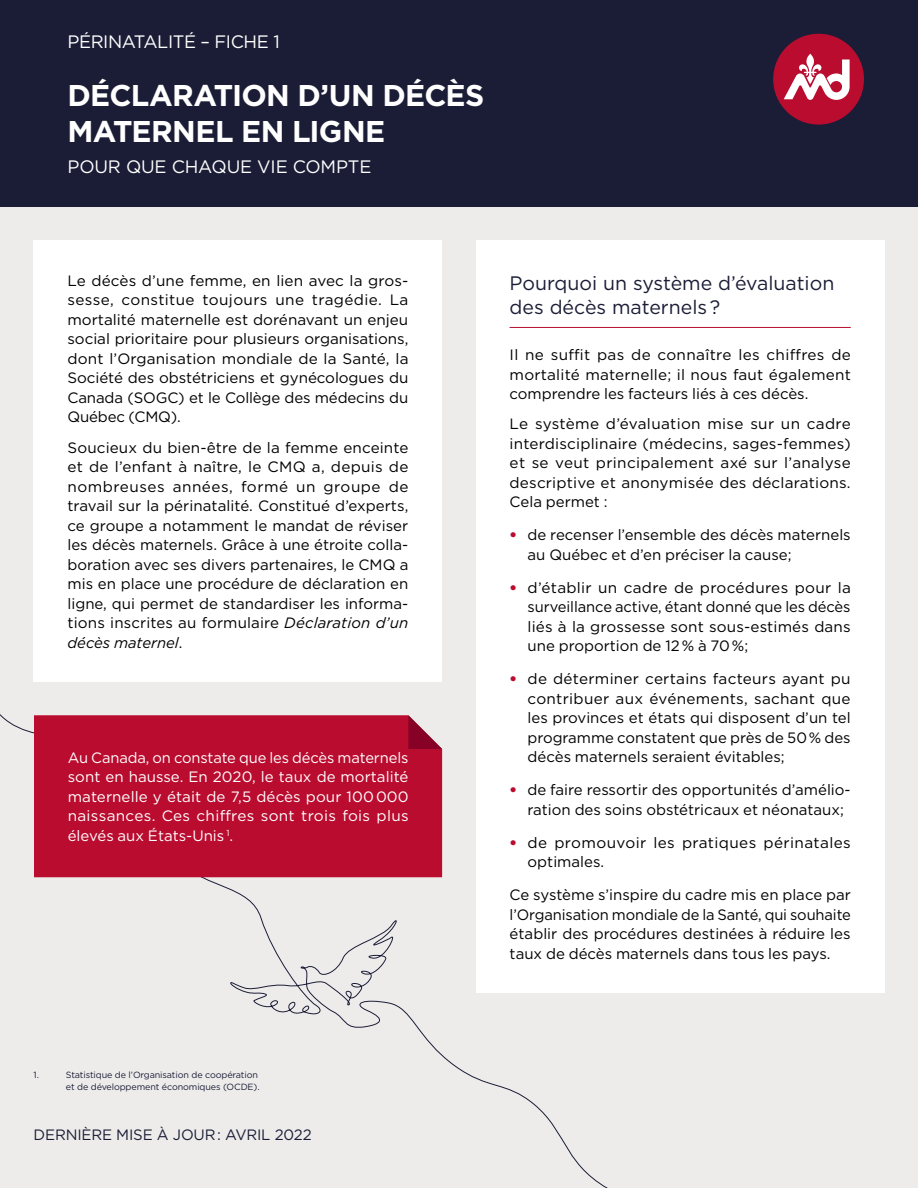
<style>
.page{position:relative;width:918px;height:1188px;background:#edeceb}
.page>*{position:absolute;margin:0;border:0;box-sizing:border-box;transform-origin:0 0}
.En-tête{font:700 30px/36px "Gotham";letter-spacing:-.025em;color:#fff}
.Section_LIGNE_ROUGE{font:19.5px/24px "Gotham";color:#1b1d36}
.En-tête-2{font:18px "Gotham";letter-spacing:-.025em;color:#fff}
.Paragraphe{font:15px/19.5px "Gotham";color:#000;text-align:justify}
.Paragraphe-2{font:15px/19.5px "Gotham";letter-spacing:.015em;color:#fff;text-align:justify}
.Paragraphe-3{font:15px/19.5px "Gotham";letter-spacing:.025em;color:#000}
.t1{font:15px "Gotham";letter-spacing:-.01em;color:#1b1d36}
.t2{font:9px/12px "Gotham";letter-spacing:-.01em;color:#1b1d36}
.s1{font-style:italic}
.s2{font-weight:900;color:#ba0c2f}
</style>
<div class="page">
<svg style="left:0;top:714px;width:608px;height:474px"></svg>
<div style="left:0;top:0;width:918px;height:207px;background:#1b1d36"></div>
<div style="left:34px;top:240px;width:408px;height:442px;background:#fff"></div>
<div style="left:476px;top:240px;width:409px;height:753px;background:#fff"></div>
<hr style="left:510px;top:327px;width:341px;height:1px;background:#ba0c2f">
<div style="left:773px;top:34px;width:91px;height:91px;background:#ba0c2f;border-radius:50%"></div>
<svg style="left:784px;top:54px;width:66px;height:46px"></svg>
<div style="left:34px;top:715px;width:408px;height:162px;background:#ba0c2f"></div>
<svg style="left:408px;top:715px;width:34px;height:34px"></svg>
<p class="En-tête-2" style="left:68px;top:30px;width:214px">PÉRINATALITÉ – FICHE 1</p>
<p class="En-tête" style="left:68px;top:77px;width:418px">DÉCLARATION D’UN DÉCÈS<br>MATERNEL EN LIGNE</p>
<p class="En-tête-2" style="left:68px;top:155px;width:305px">POUR QUE CHAQUE VIE COMPTE</p>
<p class="Paragraphe" style="left:68px;top:271px;width:343px">Le décès d’une femme, en lien avec la gros&shy;sesse, constitue toujours une tragédie. La mortalité maternelle est dorénavant un enjeu social prioritaire pour plusieurs organisations, dont l’Organisation mondiale de la Santé, la Société des obstétriciens et gynécologues du Canada (SOGC) et le Collège des médecins du Québec (CMQ).</p>
<p class="Paragraphe" style="left:68px;top:437px;width:343px">Soucieux du bien-être de la femme enceinte et de l’enfant à naître, le CMQ a, depuis de nombreuses années, formé un groupe de travail sur la périnatalité. Constitué d’experts, ce groupe a notamment le mandat de réviser les décès maternels. Grâce à une étroite colla&shy;boration avec ses divers partenaires, le CMQ a mis en place une procédure de déclaration en ligne, qui permet de standardiser les informa&shy;tions inscrites au formulaire <span class="s1">Déclaration d’un décès maternel</span>.</p>
<p class="Paragraphe-2" style="left:68px;top:747px;width:343px">Au Canada, on constate que les décès maternels sont en hausse. En 2020, le taux de mortalité maternelle y était de 7,5 décès pour 100 000 naissances. Ces chiffres sont trois fois plus élevés aux États-Unis <sup>1</sup>.</p>
<p class="Section_LIGNE_ROUGE" style="left:510px;top:270px;width:326px">Pourquoi un système d’évaluation des décès maternels ?</p>
<p class="Paragraphe" style="left:510px;top:345px;width:343px">Il ne suffit pas de connaître les chiffres de mortalité maternelle; il nous faut également comprendre les facteurs liés à ces décès.</p>
<p class="Paragraphe" style="left:510px;top:414px;width:343px">Le système d’évaluation mise sur un cadre interdisciplinaire (médecins, sages-femmes) et se veut principalement axé sur l’analyse descriptive et anonymisée des déclarations.<br>Cela permet :</p>
<p class="Paragraphe" style="left:528px;top:525px;width:325px;text-indent:-18px"><span class="s2">•</span> de recenser l’ensemble des décès maternels au Québec et d’en préciser la cause;</p>
<p class="Paragraphe" style="left:528px;top:577px;width:325px;text-indent:-18px"><span class="s2">•</span> d’établir un cadre de procédures pour la surveillance active, étant donné que les décès liés à la grossesse sont sous-estimés dans une proportion de 12 % à 70 %;</p>
<p class="Paragraphe" style="left:528px;top:669px;width:325px;text-indent:-18px"><span class="s2">•</span> de déterminer certains facteurs ayant pu contribuer aux événements, sachant que les provinces et états qui disposent d’un tel programme constatent que près de 50 % des décès maternels seraient évitables;</p>
<p class="Paragraphe" style="left:528px;top:780px;width:325px;text-indent:-18px"><span class="s2">•</span> de faire ressortir des opportunités d’amélio&shy;ration des soins obstétricaux et néonataux;</p>
<p class="Paragraphe-3" style="left:528px;top:832px;width:325px;text-indent:-18px"><span class="s2">•</span> de promouvoir les pratiques périnatales optimales.</p>
<p class="Paragraphe" style="left:510px;top:885px;width:343px">Ce système s’inspire du cadre mis en place par l’Organisation mondiale de la Santé, qui souhaite établir des procédures destinées à réduire les taux de décès maternels dans tous les pays.</p>
<p class="t2" style="left:34px;top:1069px;width:7px">1.</p>
<p class="t2" style="left:66px;top:1069px;width:195px">Statistique de l’Organisation de coopération et de développement économiques (OCDE).</p>
<p class="t1" style="left:34px;top:1125px;width:280px">DERNIÈRE MISE À JOUR : AVRIL 2022</p>
</div>
